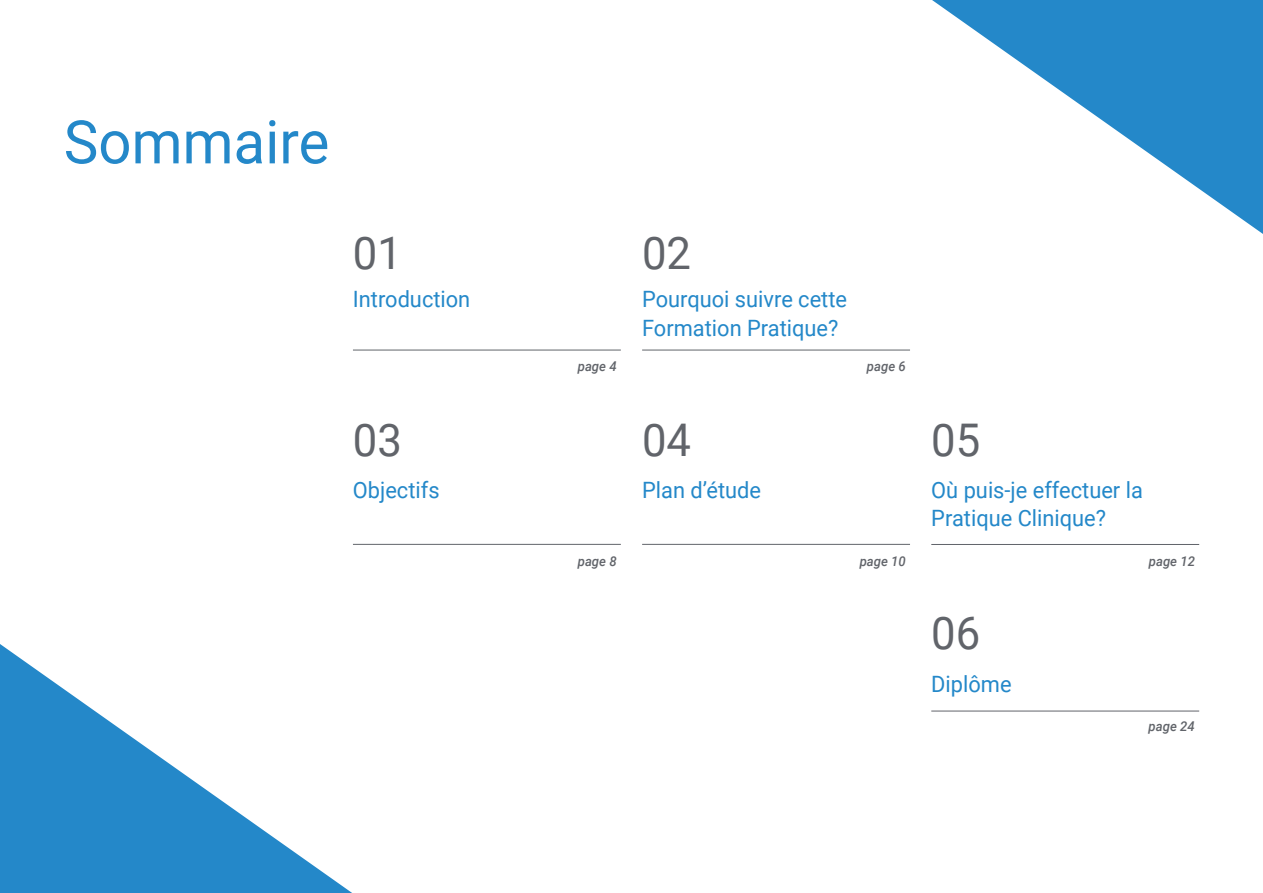
<style>
.page{position:relative;width:1263px;height:893px;background:#fff}
.page>*{position:absolute;margin:0;border:0;box-sizing:border-box;transform-origin:0 0}
.t1{font:60px "Roboto";color:#2488c9}
.t2{font:45px "Roboto";color:#61646a}
.t3{font:22.5px/28.5px "Roboto";color:#2488c9}
.t4{font:italic 500 13.5px "Roboto";color:#61646a}
</style>
<div class="page">
<svg style="left:0;top:644px;width:352px;height:249px"></svg>
<svg style="left:932px;top:0;width:331px;height:234px"></svg>
<hr style="left:353px;top:350px;width:268px;height:1px;background:#61646a">
<hr style="left:353px;top:544px;width:268px;height:1px;background:#61646a">
<hr style="left:931px;top:711px;width:268px;height:1px;background:#61646a">
<hr style="left:642px;top:544px;width:268px;height:1px;background:#61646a">
<hr style="left:931px;top:544px;width:268px;height:1px;background:#61646a">
<hr style="left:642px;top:350px;width:268px;height:1px;background:#61646a">
<h1 class="t1" style="left:64px;top:100px;width:267px">Sommaire</h1>
<h2 class="t2" style="left:353px;top:221px;width:51px">01</h2>
<p class="t3" style="left:353px;top:284px;width:119px">Introduction</p>
<h2 class="t2" style="left:353px;top:408px;width:51px">03</h2>
<p class="t3" style="left:353px;top:475px;width:88px">Objectifs</p>
<p class="t4" style="left:578px;top:357px;width:40px">page 4</p>
<p class="t4" style="left:578px;top:551px;width:40px">page 8</p>
<h2 class="t2" style="left:642px;top:221px;width:51px">02</h2>
<p class="t3" style="left:642px;top:284px;width:206px">Pourquoi suivre cette<br>Formation Pratique?</p>
<h2 class="t2" style="left:642px;top:408px;width:51px">04</h2>
<p class="t3" style="left:642px;top:475px;width:121px">Plan d’étude</p>
<p class="t4" style="left:867px;top:357px;width:40px">page 6</p>
<p class="t4" style="left:860px;top:551px;width:48px">page 10</p>
<h2 class="t2" style="left:931px;top:408px;width:51px">05</h2>
<p class="t3" style="left:931px;top:475px;width:213px">Où puis-je effectuer la<br>Pratique Clinique?</p>
<h2 class="t2" style="left:931px;top:601px;width:51px">06</h2>
<p class="t3" style="left:931px;top:669px;width:82px">Diplôme</p>
<p class="t4" style="left:1149px;top:551px;width:48px">page 12</p>
<p class="t4" style="left:1149px;top:717px;width:48px">page 24</p>
</div>
